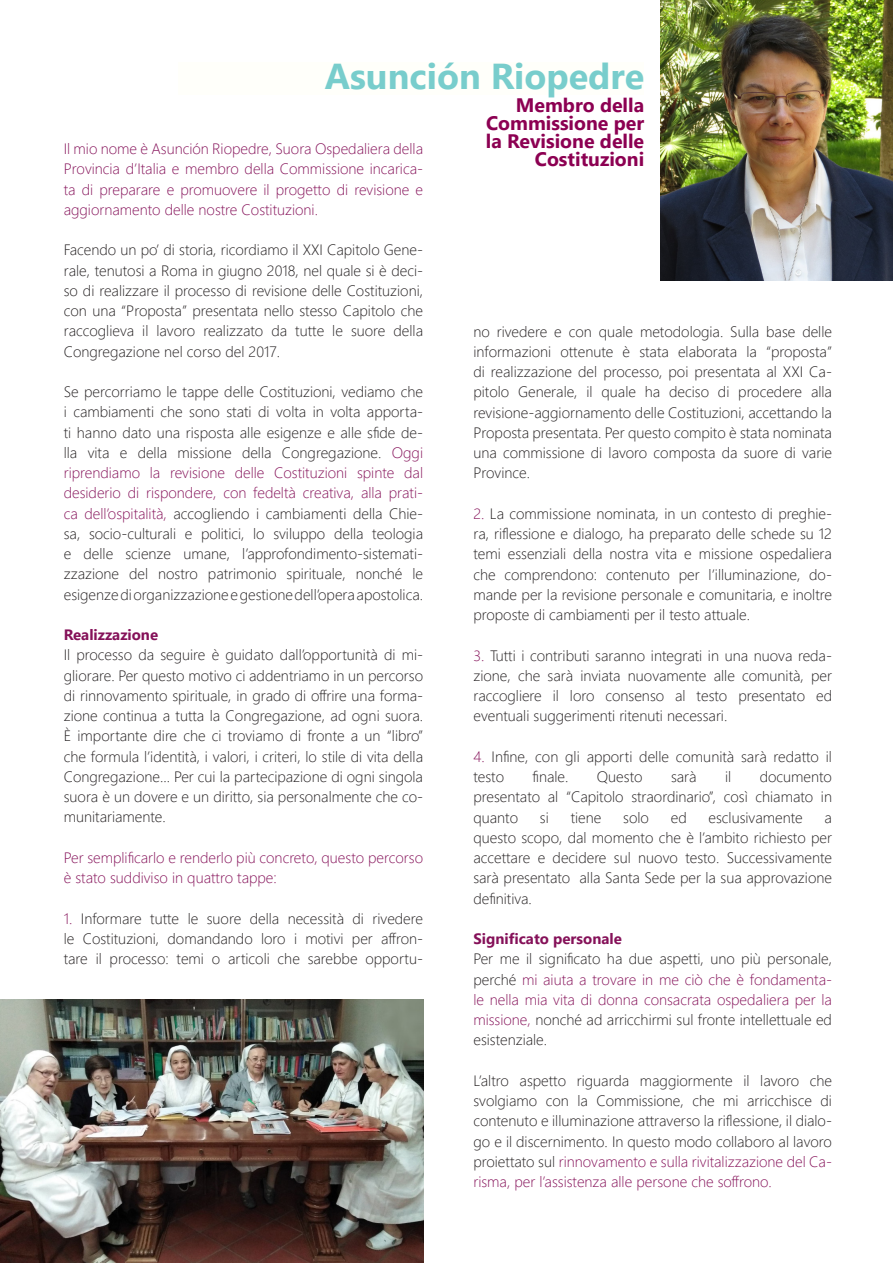
<style>
.page{position:relative;width:893px;height:1263px;background:#fff}
.page>*{position:absolute;margin:0;border:0;box-sizing:border-box;transform-origin:0 0}
.t1{font:700 36px "Segoe UI";color:#78cdcc}
.t2{font:700 19.5px/18px "Segoe UI";color:#8c0052;text-align:right}
.t3{font:300 15px/20.2px "Segoe UI";color:#231f20;text-align:justify}
.t4{font:300 15px/20.2px "Segoe UI";color:#851159;text-align:justify}
.t5{font:700 15px "Segoe UI";color:#851159}
.s1{color:#851159}
</style>
<div class="page">
<img style="left:660px;top:0;width:233px;height:281px">
<div style="left:179px;top:62px;width:465px;height:33px;background:#fffffa"></div>
<img style="left:0;top:999px;width:423px;height:264px">
<p class="t1" style="left:325px;top:42px;width:321px">Asunción Riopedre</p>
<p class="t2" style="left:486px;top:95px;width:160px">Membro della<br>Commissione per la Revisione delle<br>Costituzioni</p>
<p class="t4" style="left:64px;top:137px;width:361px">Il mio nome è Asunción Riopedre, Suora Ospedaliera della Provincia d’Italia e membro della Commissione incarica&shy;ta di preparare e promuovere il progetto di revisione e</p>
<p class="t4" style="left:64px;top:198px;width:256px">aggiornamento delle nostre Costituzioni.</p>
<p class="t3" style="left:64px;top:238px;width:361px">Facendo un po’ di storia, ricordiamo il XXI Capitolo Gene&shy;rale, tenutosi a Roma in giugno 2018, nel quale si è deci&shy;so di realizzare il processo di revisione delle Costituzioni, con una “Proposta” presentata nello stesso Capitolo che</p>
<p class="t3" style="left:64px;top:319px;width:361px">raccoglieva il lavoro realizzato da tutte le suore della</p>
<p class="t3" style="left:64px;top:340px;width:218px">Congregazione nel corso del 2017.</p>
<p class="t3" style="left:64px;top:380px;width:361px">Se percorriamo le tappe delle Costituzioni, vediamo che i cambiamenti che sono stati di volta in volta apporta&shy;ti hanno dato una risposta alle esigenze e alle sfide de&shy;lla vita e della missione della Congregazione. <span class="s1">Oggi</span></p>
<p class="t3" style="left:64px;top:461px;width:361px"><span class="s1">riprendiamo la revisione delle Costituzioni spinte dal desiderio di rispondere, con fedeltà creativa, alla prati&shy;ca dell’ospitalità,</span> accogliendo i cambiamenti della Chie&shy;sa, socio-culturali e politici, lo sviluppo della teologia e delle scienze umane, l’approfondimento-sistemati&shy;zzazione del nostro patrimonio spirituale, nonché le</p>
<p class="t3" style="left:64px;top:583px;width:361px">esigenze di organizzazione e gestione dell’opera apostolica.</p>
<p class="t5" style="left:64px;top:621px;width:96px">Realizzazione</p>
<p class="t3" style="left:64px;top:643px;width:361px">Il processo da seguire è guidato dall’opportunità di mi&shy;gliorare. Per questo motivo ci addentriamo in un percorso di rinnovamento spirituale, in grado di offrire una forma&shy;zione continua a tutta la Congregazione, ad ogni suora.<br>È importante dire che ci troviamo di fronte a un “libro” che formula l’identità, i valori, i criteri, lo stile di vita della Congregazione... Per cui la partecipazione di ogni singola suora è un dovere e un diritto, sia personalmente che co&shy;munitariamente.</p>
<p class="t4" style="left:64px;top:846px;width:361px">Per semplificarlo e renderlo più concreto, questo percorso è stato suddiviso in quattro tappe:</p>
<p class="t3" style="left:64px;top:907px;width:361px"><span class="s1">1.</span> Informare tutte le suore della necessità di rivedere le Costituzioni, domandando loro i motivi per affron&shy;tare il processo: temi o articoli che sarebbe opportu-</p>
<p class="t3" style="left:473px;top:320px;width:360px">no rivedere e con quale metodologia. Sulla base delle</p>
<p class="t3" style="left:473px;top:340px;width:360px">informazioni ottenute è stata elaborata la “proposta” di realizzazione del processo, poi presentata al XXI Ca&shy;pitolo Generale, il quale ha deciso di procedere alla</p>
<p class="t3" style="left:473px;top:401px;width:360px">revisione-aggiornamento delle Costituzioni, accettando la Proposta presentata. Per questo compito è stata nominata una commissione di lavoro composta da suore di varie Province.</p>
<p class="t3" style="left:473px;top:502px;width:360px"><span class="s1">2.</span> La commissione nominata, in un contesto di preghie&shy;ra, riflessione e dialogo, ha preparato delle schede su 12 temi essenziali della nostra vita e missione ospedaliera che comprendono: contenuto per l’illuminazione, do&shy;mande per la revisione personale e comunitaria, e inoltre</p>
<p class="t3" style="left:473px;top:603px;width:278px">proposte di cambiamenti per il testo attuale.</p>
<p class="t3" style="left:473px;top:644px;width:360px"><span class="s1">3.</span> Tutti i contributi saranno integrati in una nuova reda&shy;zione, che sarà inviata nuovamente alle comunità, per</p>
<p class="t3" style="left:473px;top:684px;width:360px">raccogliere il loro consenso al testo presentato ed</p>
<p class="t3" style="left:473px;top:704px;width:255px">eventuali suggerimenti ritenuti necessari.</p>
<p class="t3" style="left:473px;top:745px;width:360px"><span class="s1">4.</span> Infine, con gli apporti delle comunità sarà redatto il</p>
<p class="t3" style="left:473px;top:765px;width:32px">testo</p>
<p class="t3" style="left:533px;top:765px;width:37px">finale.</p>
<p class="t3" style="left:597px;top:765px;width:47px">Questo</p>
<p class="t3" style="left:671px;top:765px;width:27px">sarà</p>
<p class="t3" style="left:725px;top:765px;width:8px">il</p>
<p class="t3" style="left:760px;top:765px;width:74px">documento</p>
<p class="t3" style="left:473px;top:785px;width:360px">presentato al “Capitolo straordinario”, così chiamato in</p>
<p class="t3" style="left:473px;top:806px;width:46px">quanto</p>
<p class="t3" style="left:540px;top:806px;width:10px">si</p>
<p class="t3" style="left:571px;top:806px;width:32px">tiene</p>
<p class="t3" style="left:623px;top:806px;width:27px">solo</p>
<p class="t3" style="left:671px;top:806px;width:17px">ed</p>
<p class="t3" style="left:709px;top:806px;width:96px">esclusivamente</p>
<p class="t3" style="left:825px;top:806px;width:9px">a</p>
<p class="t3" style="left:473px;top:826px;width:360px">questo scopo, dal momento che è l’ambito richiesto per</p>
<p class="t3" style="left:473px;top:846px;width:360px">accettare e decidere sul nuovo testo. Successivamente</p>
<p class="t3" style="left:473px;top:866px;width:360px">sarà presentato alla Santa Sede per la sua approvazione</p>
<p class="t3" style="left:473px;top:887px;width:60px">definitiva.</p>
<p class="t5" style="left:473px;top:925px;width:150px">Significato personale</p>
<p class="t3" style="left:473px;top:947px;width:360px">Per me il significato ha due aspetti, uno più personale, perché <span class="s1">mi aiuta a trovare in me ciò che è fondamenta&shy;le nella mia vita di donna consacrata ospedaliera per la missione,</span> nonché ad arricchirmi sul fronte intellettuale ed esistenziale.</p>
<p class="t3" style="left:473px;top:1069px;width:360px">L’altro aspetto riguarda maggiormente il lavoro che</p>
<p class="t3" style="left:473px;top:1089px;width:360px">svolgiamo con la Commissione, che mi arricchisce di</p>
<p class="t3" style="left:473px;top:1109px;width:360px">contenuto e illuminazione attraverso la riflessione, il dialo&shy;go e il discernimento. In questo modo collaboro al lavoro proiettato sul <span class="s1">rinnovamento e sulla rivitalizzazione del Ca&shy;risma, per l’assistenza alle persone che soffrono.</span></p>
</div>
